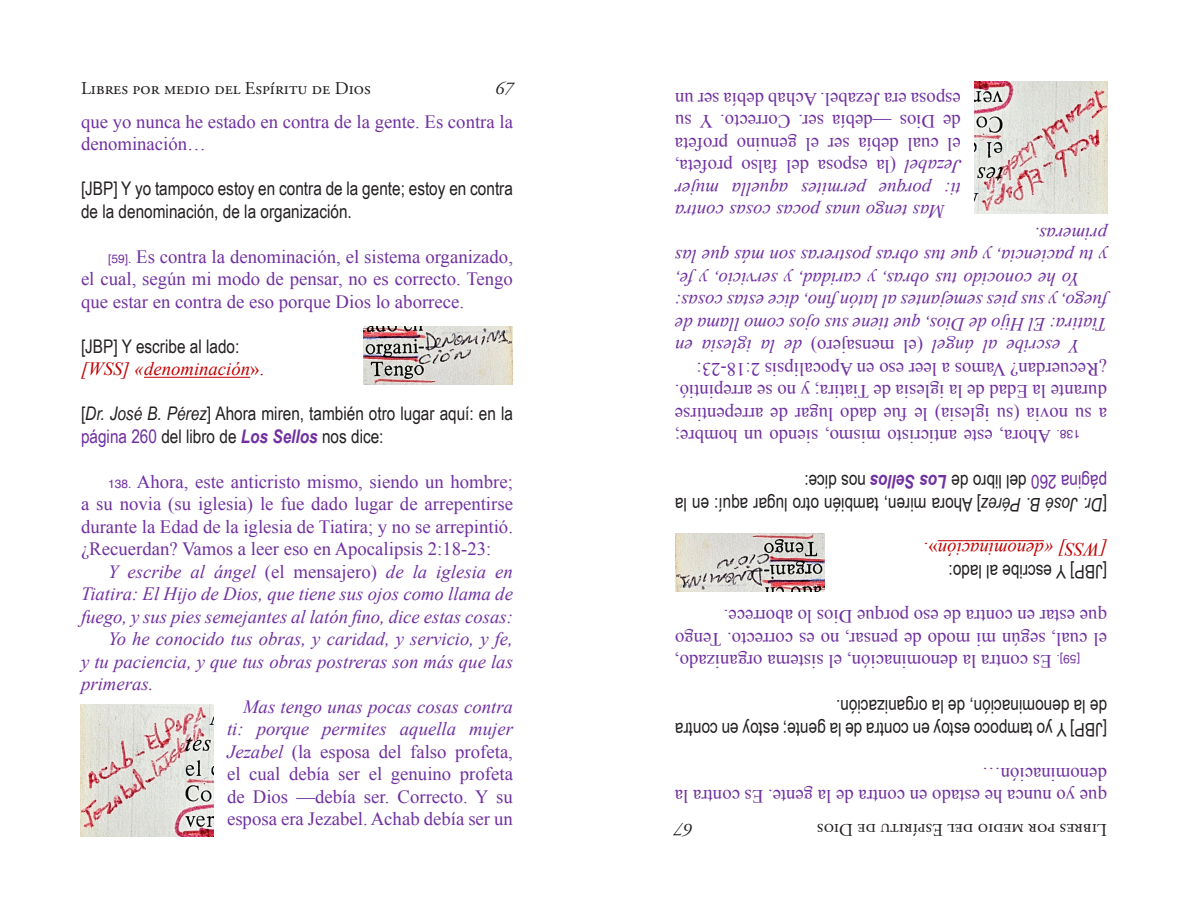
<style>
.page{position:relative;width:1188px;height:918px;background:#fff}
.page>*{position:absolute;margin:0;border:0;box-sizing:border-box;transform-origin:0 0}
.t1{font:18.75px/22.5px "Times New Roman";color:#7030a0;text-align:justify}
.t2{font:italic 18.75px "Times New Roman";color:#7030a0}
.t3{font:18.75px/22.5px "Arial Narrow";color:#231f20}
.t4{font:italic 18.75px "Times New Roman";color:#c00000}
.t5{font:18px "Adobe Garamond Pro";color:#231f20}
.t6{font:italic 18px "Adobe Garamond Pro";color:#231f20}
.t7{font:12px "Helvetica";color:#7030a0}
.s1{font-family:"Helvetica";font-size:12px}
.s2{font-style:normal}
.s3{font-style:italic}
.s4{color:#7030a0}
.s5{font-weight:700;font-style:italic;color:#7030a0}
</style>
<div class="page">
<hr style="left:144px;top:377px;width:106px;height:1px;background:#c00000">
<img style="left:363px;top:326px;width:150px;height:58px">
<img style="left:81px;top:704px;width:133px;height:133px">
<hr style="left:938px;top:540px;width:106px;height:1px;background:#c00000">
<img style="left:675px;top:534px;width:150px;height:58px">
<img style="left:974px;top:81px;width:133px;height:133px">
<p class="t5" style="left:81px;top:78px;width:291px">Libres por medio del Espíritu de Dios</p>
<p class="t6" style="left:495px;top:78px;width:19px">67</p>
<p class="t1" style="left:81px;top:110px;width:434px">que yo nunca he estado en contra de la gente. Es contra la denominación…</p>
<p class="t3" style="left:81px;top:177px;width:433px">[JBP] Y yo tampoco estoy en contra de la gente; estoy en contra de la denominación, de la organización.</p>
<p class="t1" style="left:81px;top:245px;width:434px;text-indent:27px"><span class="s1">[59].</span> Es contra la denominación, el sistema organizado, el cual, según mi modo de pensar, no es correcto. Tengo que estar en contra de eso porque Dios lo aborrece.</p>
<p class="t3" style="left:81px;top:334px;width:160px">[JBP] Y escribe al lado:</p>
<p class="t4" style="left:81px;top:356px;width:185px">[WSS] «denominación<span class="s2">».</span></p>
<p class="t3" style="left:81px;top:402px;width:433px">[<span class="s3">Dr. José B. Pérez</span>] Ahora miren, también otro lugar aquí: en la <span class="s4">página 260</span> del libro de <span class="s5">Los Sellos</span> nos dice:</p>
<p class="t1" style="left:81px;top:470px;width:434px;text-indent:27px"><span class="s1">138.</span> Ahora, este anticristo mismo, siendo un hombre; a su novia (su iglesia) le fue dado lugar de arrepentirse durante la Edad de la iglesia de Tiatira; y no se arrepintió. ¿Recuerdan? Vamos a leer eso en Apocalipsis 2:18-23:</p>
<p class="t2" style="left:108px;top:559px;width:407px">Y escribe al ángel <span class="s2">(el mensajero)</span> de la iglesia en</p>
<p class="t2" style="left:81px;top:581px;width:434px">Tiatira: El Hijo de Dios, que tiene sus ojos como llama de</p>
<p class="t2" style="left:81px;top:604px;width:433px">fuego, y sus pies semejantes al latón fino, dice estas cosas:</p>
<p class="t2" style="left:108px;top:626px;width:407px">Yo he conocido tus obras, y caridad, y servicio, y fe,</p>
<p class="t2" style="left:81px;top:649px;width:433px">y tu paciencia, y que tus obras postreras son más que las</p>
<p class="t2" style="left:81px;top:671px;width:74px">primeras.</p>
<p class="t2" style="left:243px;top:694px;width:271px">Mas tengo unas pocas cosas contra</p>
<p class="t2" style="left:227px;top:716px;width:287px">ti: porque permites aquella mujer</p>
<p class="t1" style="left:227px;top:740px;width:287px"><span class="s3">Jezabel</span> (la esposa del falso profeta,</p>
<p class="t1" style="left:227px;top:762px;width:287px">el cual debía ser el genuino profeta</p>
<p class="t1" style="left:227px;top:785px;width:287px">de Dios —debía ser. Correcto. Y su</p>
<p class="t1" style="left:227px;top:807px;width:287px">esposa era Jezabel. Achab debía ser un</p>
<p class="t1" style="left:961px;top:156px;width:287px;rotate:-180deg">el cual debía ser el genuino profeta de Dios —debía ser. Correcto. Y su esposa era Jezabel. Achab debía ser un</p>
<p class="t1" style="left:896px;top:178px;width:223px;rotate:-180deg">(la esposa del falso profeta,</p>
<p class="t2" style="left:961px;top:179px;width:58px;rotate:-180deg">Jezabel</p>
<p class="t2" style="left:961px;top:202px;width:287px;rotate:-180deg">ti: porque permites aquella mujer</p>
<p class="t2" style="left:945px;top:224px;width:271px;rotate:-180deg">Mas tengo unas pocas cosas contra</p>
<p class="t2" style="left:1107px;top:247px;width:74px;rotate:-180deg">primeras.</p>
<p class="t2" style="left:1107px;top:269px;width:433px;rotate:-180deg">y tu paciencia, y que tus obras postreras son más que las</p>
<p class="t2" style="left:1080px;top:292px;width:407px;rotate:-180deg">Yo he conocido tus obras, y caridad, y servicio, y fe,</p>
<p class="t2" style="left:1107px;top:314px;width:433px;rotate:-180deg">fuego, y sus pies semejantes al latón fino, dice estas cosas:</p>
<p class="t2" style="left:1107px;top:337px;width:434px;rotate:-180deg">Tiatira: El Hijo de Dios, que tiene sus ojos como llama de</p>
<p class="t2" style="left:802px;top:359px;width:129px;rotate:-180deg">de la iglesia en</p>
<p class="t1" style="left:923px;top:358px;width:114px;rotate:-180deg">(el mensajero)</p>
<p class="t2" style="left:1080px;top:359px;width:149px;rotate:-180deg">Y escribe al ángel</p>
<p class="t1" style="left:1107px;top:426px;width:434px;rotate:-180deg">a su novia (su iglesia) le fue dado lugar de arrepentirse durante la Edad de la iglesia de Tiatira; y no se arrepintió. ¿Recuerdan? Vamos a leer eso en Apocalipsis 2:18-23:</p>
<p class="t1" style="left:1051px;top:448px;width:378px;rotate:-180deg">Ahora, este anticristo mismo, siendo un hombre;</p>
<p class="t7" style="left:1080px;top:444px;width:25px;rotate:-180deg">138.</p>
<p class="t3" style="left:1107px;top:516px;width:433px;rotate:-180deg">[<span class="s3">Dr. José B. Pérez</span>] Ahora miren, también otro lugar aquí: en la <span class="s4">página 260</span> del libro de <span class="s5">Los Sellos</span> nos dice:</p>
<p class="t4" style="left:1107px;top:562px;width:185px;rotate:-180deg">[WSS] «denominación<span class="s2">».</span></p>
<p class="t3" style="left:1107px;top:584px;width:160px;rotate:-180deg">[JBP] Y escribe al lado:</p>
<p class="t1" style="left:1107px;top:651px;width:434px;rotate:-180deg">el cual, según mi modo de pensar, no es correcto. Tengo que estar en contra de eso porque Dios lo aborrece.</p>
<p class="t1" style="left:1052px;top:673px;width:378px;rotate:-180deg">Es contra la denominación, el sistema organizado,</p>
<p class="t7" style="left:1080px;top:669px;width:25px;rotate:-180deg">[59].</p>
<p class="t3" style="left:1107px;top:741px;width:433px;rotate:-180deg">[JBP] Y yo tampoco estoy en contra de la gente; estoy en contra de la denominación, de la organización.</p>
<p class="t1" style="left:1107px;top:808px;width:434px;rotate:-180deg">que yo nunca he estado en contra de la gente. Es contra la denominación…</p>
<p class="t6" style="left:693px;top:840px;width:19px;rotate:-180deg">67</p>
<p class="t5" style="left:1107px;top:840px;width:291px;rotate:-180deg">Libres por medio del Espíritu de Dios</p>
</div>
